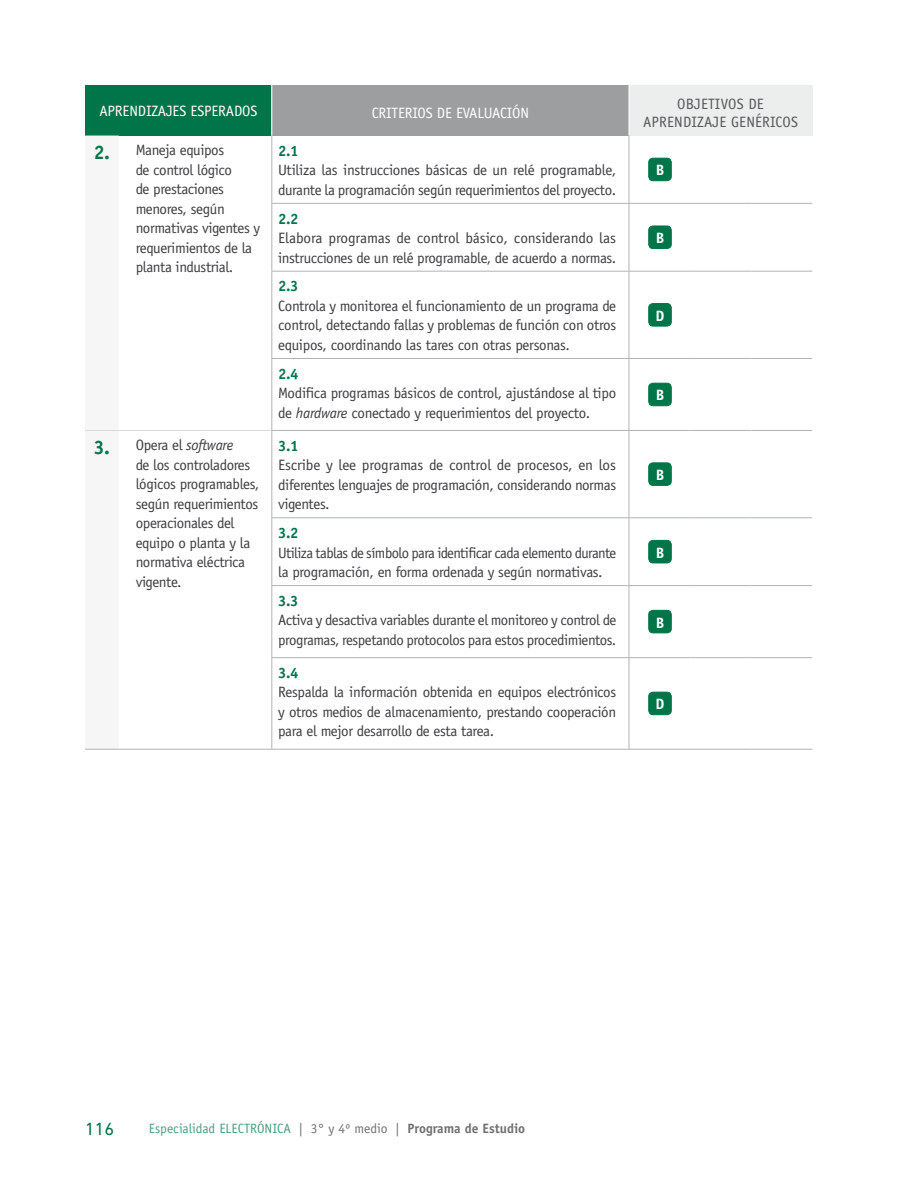
<style>
.page{position:relative;width:918px;height:1188px;background:#fff}
.page>*{position:absolute;margin:0;border:0;box-sizing:border-box;transform-origin:0 0}
.t1{font:18px "DIN Next LT Pro";color:#007549}
.t2{font:15px/19.5px "Officina Sans";letter-spacing:-.025em;color:#3e3d40}
.t3{font:15px "Officina Sans";letter-spacing:-.01em;color:#fff}
.t4{font:15px "Officina Sans";letter-spacing:.01em;color:#58585a}
.t5{font:700 15px "Officina Sans";color:#007549}
.t6{font:700 15px "Officina Sans";color:#fff}
.t7{font:13.5px "Officina Sans";color:#4d9f80}
.s1{font-weight:700;font-size:19.5px;color:#007549}
.s2{font-style:italic}
.s3{color:#707172}
.s4{font-weight:700;color:#707172}
</style>
<div class="page">
<div style="left:85px;top:85px;width:187px;height:51px;background:#007549"></div>
<div style="left:272px;top:85px;width:357px;height:51px;background:#9c9e9f"></div>
<div style="left:629px;top:85px;width:183px;height:51px;background:#eceded"></div>
<hr style="left:812px;top:85px;width:1px;height:51px;background:#eceded">
<hr style="left:271px;top:203px;width:358px;height:1px;background:#b1b3b4">
<hr style="left:629px;top:203px;width:62px;height:1px;background:#b1b3b4">
<hr style="left:691px;top:203px;width:60px;height:1px;background:#b1b3b4">
<hr style="left:751px;top:203px;width:61px;height:1px;background:#b1b3b4">
<hr style="left:271px;top:271px;width:358px;height:1px;background:#b1b3b4">
<hr style="left:629px;top:271px;width:62px;height:1px;background:#b1b3b4">
<hr style="left:691px;top:271px;width:60px;height:1px;background:#b1b3b4">
<hr style="left:751px;top:271px;width:61px;height:1px;background:#b1b3b4">
<hr style="left:271px;top:358px;width:358px;height:1px;background:#b1b3b4">
<hr style="left:629px;top:358px;width:62px;height:1px;background:#b1b3b4">
<hr style="left:691px;top:358px;width:60px;height:1px;background:#b1b3b4">
<hr style="left:751px;top:358px;width:61px;height:1px;background:#b1b3b4">
<hr style="left:271px;top:430px;width:358px;height:1px;background:#b1b3b4">
<hr style="left:629px;top:430px;width:62px;height:1px;background:#b1b3b4">
<hr style="left:691px;top:430px;width:60px;height:1px;background:#b1b3b4">
<hr style="left:751px;top:430px;width:61px;height:1px;background:#b1b3b4">
<hr style="left:271px;top:517px;width:358px;height:1px;background:#b1b3b4">
<hr style="left:629px;top:517px;width:62px;height:1px;background:#b1b3b4">
<hr style="left:691px;top:517px;width:60px;height:1px;background:#b1b3b4">
<hr style="left:751px;top:517px;width:61px;height:1px;background:#b1b3b4">
<hr style="left:271px;top:585px;width:358px;height:1px;background:#b1b3b4">
<hr style="left:629px;top:585px;width:62px;height:1px;background:#b1b3b4">
<hr style="left:691px;top:585px;width:60px;height:1px;background:#b1b3b4">
<hr style="left:751px;top:585px;width:61px;height:1px;background:#b1b3b4">
<hr style="left:271px;top:657px;width:358px;height:1px;background:#b1b3b4">
<hr style="left:629px;top:657px;width:62px;height:1px;background:#b1b3b4">
<hr style="left:691px;top:657px;width:60px;height:1px;background:#b1b3b4">
<hr style="left:751px;top:657px;width:61px;height:1px;background:#b1b3b4">
<hr style="left:272px;top:749px;width:357px;height:1px;background:#b1b3b4">
<hr style="left:629px;top:749px;width:62px;height:1px;background:#b1b3b4">
<hr style="left:691px;top:749px;width:60px;height:1px;background:#b1b3b4">
<hr style="left:751px;top:749px;width:61px;height:1px;background:#b1b3b4">
<hr style="left:271px;top:136px;width:1px;height:67px;background:#b1b3b4">
<hr style="left:271px;top:204px;width:1px;height:67px;background:#b1b3b4">
<hr style="left:271px;top:272px;width:1px;height:86px;background:#b1b3b4">
<hr style="left:271px;top:359px;width:1px;height:71px;background:#b1b3b4">
<hr style="left:119px;top:430px;width:152px;height:1px;background:#d9dadb">
<hr style="left:271px;top:431px;width:1px;height:86px;background:#b1b3b4">
<hr style="left:271px;top:518px;width:1px;height:67px;background:#b1b3b4">
<hr style="left:271px;top:586px;width:1px;height:71px;background:#b1b3b4">
<hr style="left:271px;top:658px;width:1px;height:91px;background:#b1b3b4">
<hr style="left:119px;top:749px;width:153px;height:1px;background:#b1b3b4">
<hr style="left:85px;top:430px;width:34px;height:1px;background:#d9dadb">
<hr style="left:85px;top:749px;width:34px;height:1px;background:#b1b3b4">
<hr style="left:271px;top:85px;width:1px;height:51px;background:#fff">
<hr style="left:629px;top:85px;width:1px;height:51px;background:#fff">
<hr style="left:629px;top:136px;width:1px;height:67px;background:#b1b3b4">
<hr style="left:629px;top:204px;width:1px;height:67px;background:#b1b3b4">
<hr style="left:629px;top:272px;width:1px;height:86px;background:#b1b3b4">
<hr style="left:629px;top:359px;width:1px;height:71px;background:#b1b3b4">
<hr style="left:629px;top:431px;width:1px;height:86px;background:#b1b3b4">
<hr style="left:629px;top:518px;width:1px;height:67px;background:#b1b3b4">
<hr style="left:629px;top:586px;width:1px;height:71px;background:#b1b3b4">
<hr style="left:629px;top:658px;width:1px;height:91px;background:#b1b3b4">
<div style="left:649px;top:158px;width:22px;height:23px;background:#007549;border-radius:4px"></div>
<div style="left:648px;top:158px;width:24px;height:23px;border:1px solid #007549;border-radius:4px"></div>
<div style="left:649px;top:226px;width:22px;height:23px;background:#007549;border-radius:4px"></div>
<div style="left:648px;top:226px;width:24px;height:23px;border:1px solid #007549;border-radius:4px"></div>
<div style="left:649px;top:304px;width:22px;height:22px;background:#007549;border-radius:4px"></div>
<div style="left:648px;top:303px;width:24px;height:23px;border:1px solid #007549;border-radius:4px"></div>
<div style="left:649px;top:383px;width:22px;height:23px;background:#007549;border-radius:4px"></div>
<div style="left:648px;top:383px;width:24px;height:23px;border:1px solid #007549;border-radius:4px"></div>
<div style="left:649px;top:463px;width:22px;height:22px;background:#007549;border-radius:4px"></div>
<div style="left:648px;top:463px;width:24px;height:23px;border:1px solid #007549;border-radius:4px"></div>
<div style="left:649px;top:540px;width:22px;height:23px;background:#007549;border-radius:4px"></div>
<div style="left:648px;top:540px;width:24px;height:23px;border:1px solid #007549;border-radius:4px"></div>
<div style="left:649px;top:610px;width:22px;height:23px;background:#007549;border-radius:4px"></div>
<div style="left:648px;top:610px;width:24px;height:23px;border:1px solid #007549;border-radius:4px"></div>
<div style="left:649px;top:692px;width:22px;height:23px;background:#007549;border-radius:4px"></div>
<div style="left:648px;top:692px;width:24px;height:23px;border:1px solid #007549;border-radius:4px"></div>
<p class="t3" style="left:99px;top:102px;width:9px">Aprend</p>
<p class="t3" style="left:146px;top:102px;width:60px">izajes Esper</p>
<p class="t3" style="left:226px;top:102px;width:17px">ados</p>
<p class="t3" style="left:372px;top:104px;width:149px">Criterios de Evaluación</p>
<p class="t4" style="left:677px;top:95px;width:17px">Objet</p>
<p class="t4" style="left:715px;top:95px;width:15px">ivos</p>
<p class="t4" style="left:748px;top:95px;width:8px">de</p>
<p class="t4" style="left:643px;top:113px;width:9px">Aprend</p>
<p class="t4" style="left:692px;top:113px;width:56px">izaje Genér</p>
<p class="t4" style="left:770px;top:113px;width:14px">icos</p>
<p class="t2" style="left:136px;top:141px;width:126px;text-indent:-42px"><span class="s1">2.</span> Maneja equipos<br>de control lógico<br>de prestaciones menores, según normativas vigentes y requerimientos de la planta industrial.</p>
<p class="t5" style="left:278px;top:141px;width:22px">2.1</p>
<p class="t2" style="left:278px;top:161px;width:340px">Utiliza las instrucciones básicas de un relé programable, durante la programación según requerimientos del proyecto.</p>
<p class="t6" style="left:656px;top:161px;width:8px">b</p>
<p class="t5" style="left:278px;top:209px;width:22px">2.2</p>
<p class="t2" style="left:278px;top:228px;width:340px">Elabora programas de control básico, considerando las instrucciones de un relé programable, de acuerdo a normas.</p>
<p class="t6" style="left:656px;top:229px;width:8px">b</p>
<p class="t5" style="left:278px;top:277px;width:22px">2.3</p>
<p class="t2" style="left:278px;top:296px;width:340px;text-align:justify">Controla y monitorea el funcionamiento de un programa de control, detectando fallas y problemas de función con otros equipos, coordinando las tares con otras personas.</p>
<p class="t6" style="left:656px;top:306px;width:10px">D</p>
<p class="t5" style="left:278px;top:364px;width:22px">2.4</p>
<p class="t2" style="left:278px;top:383px;width:340px">Modifica programas básicos de control, ajustándose al tipo de <span class="s2">hardware</span> conectado y requerimientos del proyecto.</p>
<p class="t6" style="left:656px;top:386px;width:8px">b</p>
<p class="t2" style="left:136px;top:435px;width:125px;text-indent:-42px"><span class="s1">3.</span> Opera el <span class="s2">software<br></span>de los controladores lógicos programables, según requerimientos operacionales del equipo o planta y la normativa eléctrica vigente.</p>
<p class="t5" style="left:278px;top:436px;width:22px">3.1</p>
<p class="t2" style="left:278px;top:455px;width:340px;text-align:justify">Escribe y lee programas de control de procesos, en los diferentes lenguajes de programación, considerando normas vigentes.</p>
<p class="t6" style="left:656px;top:466px;width:8px">b</p>
<p class="t5" style="left:278px;top:524px;width:22px">3.2</p>
<p class="t2" style="left:278px;top:543px;width:340px">Utiliza tablas de símbolo para identificar cada elemento durante la programación, en forma ordenada y según normativas.</p>
<p class="t6" style="left:656px;top:543px;width:8px">b</p>
<p class="t5" style="left:278px;top:591px;width:22px">3.3</p>
<p class="t2" style="left:278px;top:611px;width:340px">Activa y desactiva variables durante el monitoreo y control de programas, respetando protocolos para estos procedimientos.</p>
<p class="t6" style="left:656px;top:613px;width:8px">b</p>
<p class="t5" style="left:278px;top:664px;width:22px">3.4</p>
<p class="t2" style="left:278px;top:683px;width:340px;text-align:justify">Respalda la información obtenida en equipos electrónicos y otros medios de almacenamiento, prestando cooperación para el mejor desarrollo de esta tarea.</p>
<p class="t6" style="left:656px;top:695px;width:10px">D</p>
<p class="t1" style="left:85px;top:1118px;width:31px">116</p>
<p class="t7" style="left:149px;top:1121px;width:378px">Especialidad ELECTRÓNICA <span class="s3">| 3° y 4º medio |</span> <span class="s4">Programa de Estudio</span></p>
</div>
